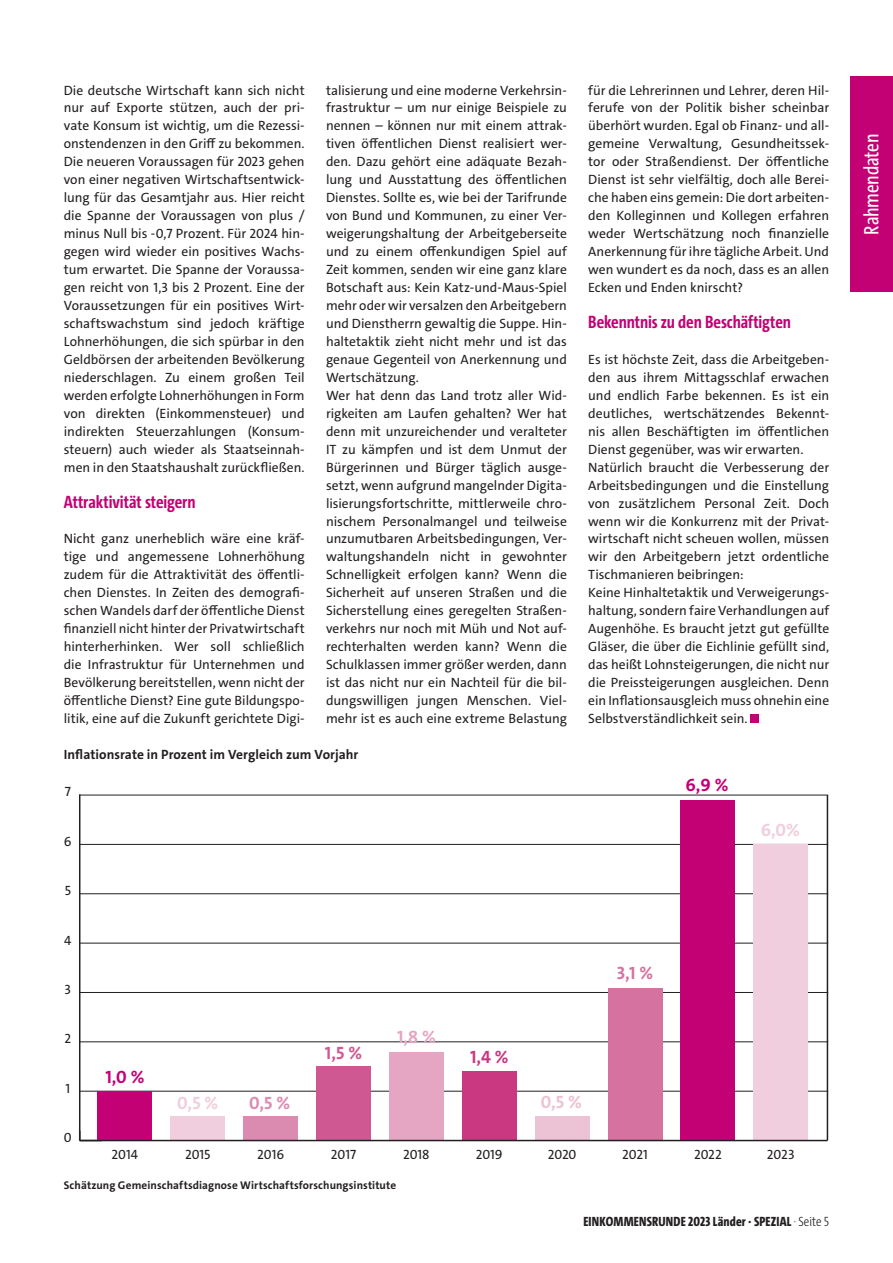
<style>
.page{position:relative;width:893px;height:1263px;background:#fff}
.page>*{position:absolute;margin:0;border:0;box-sizing:border-box;transform-origin:0 0}
._05_Fliesstext{font:21px "The Sans Cd LF5 Plain";letter-spacing:-.01em;color:#fff}
._06_Zw-Überschrift_12_Mag{font:700 18px "The Sans Cd LF7";letter-spacing:-.005em;color:#c30175}
.t1{font:700 18px "The Sans C4 s";color:#c30175}
.t2{font:700 18px "The Sans C4 s";color:#f0cedd}
.t3{font:700 18px "The Sans C4 s";color:#dc8bb0}
.t4{font:700 18px "The Sans C4 s";color:#d05892}
.t5{font:700 18px "The Sans C4 s";color:#e5a6c3}
.t6{font:700 18px "The Sans C4 s";color:#c93881}
.t7{font:700 18px "The Sans C4 s";color:#ecc2d5}
.t8{font:700 18px "The Sans C4 s";color:#d672a0}
._05_Fliesstext-2{font:13.5px/18px "The Sans C4 s";color:#231f20;text-align:justify}
._05_Fliesstext-3{font:700 13.5px "The Sans C4 s";color:#231f20}
.t9{font:800 13.5px "The Sans Cd LF8";letter-spacing:.01em;color:#231f20}
._08_BU{font:700 11.25px "The Sans C4 s";letter-spacing:.01em;color:#231f20}
.s1{font-family:"The Sans Cd LF2";font-weight:200}
.s2{font-family:"The Sans Cd LF3";font-weight:300}
</style>
<div class="page">
<div style="left:850px;top:77px;width:43px;height:215px;background:#c30175"></div>
<div style="left:751px;top:714px;width:8px;height:9px;background:#c30175"></div>
<hr style="left:79px;top:794px;width:1px;height:346px;background:#231f20">
<hr style="left:80px;top:1091px;width:748px;height:1px;background:#231f20">
<hr style="left:80px;top:1041px;width:748px;height:1px;background:#231f20">
<hr style="left:80px;top:992px;width:748px;height:1px;background:#231f20">
<hr style="left:80px;top:943px;width:748px;height:1px;background:#231f20">
<hr style="left:80px;top:893px;width:748px;height:1px;background:#231f20">
<hr style="left:80px;top:844px;width:748px;height:1px;background:#231f20">
<hr style="left:80px;top:795px;width:748px;height:1px;background:#231f20">
<div style="left:753px;top:844px;width:55px;height:296px;background:#f0cedd"></div>
<div style="left:680px;top:800px;width:55px;height:340px;background:#c30175"></div>
<div style="left:608px;top:987px;width:54px;height:153px;background:#d672a0"></div>
<div style="left:535px;top:1116px;width:55px;height:24px;background:#ecc2d5"></div>
<div style="left:462px;top:1071px;width:55px;height:69px;background:#c93881"></div>
<div style="left:389px;top:1052px;width:55px;height:88px;background:#e5a6c3"></div>
<div style="left:316px;top:1066px;width:55px;height:74px;background:#d05892"></div>
<div style="left:243px;top:1116px;width:55px;height:24px;background:#dc8bb0"></div>
<div style="left:170px;top:1116px;width:55px;height:24px;background:#f0cedd"></div>
<div style="left:97px;top:1091px;width:55px;height:49px;background:#c30175"></div>
<hr style="left:80px;top:1140px;width:747px;height:1px;background:#231f20">
<svg style="left:79px;top:1131px;width:23px;height:10px"></svg>
<hr style="left:827px;top:795px;width:1px;height:345px;background:#231f20">
<p class="_05_Fliesstext-2" style="left:64px;top:81px;width:242px">Die deutsche Wirtschaft kann sich nicht nur auf Exporte stützen, auch der pri&shy;vate Konsum ist wichtig, um die Rezessi&shy;onstendenzen in den Griff zu bekommen.<br>Die neueren Voraussagen für 2023 gehen von einer negativen Wirtschaftsentwick&shy;lung für das Gesamtjahr aus. Hier reicht die Spanne der Voraussagen von plus / minus Null bis -0,7 Prozent. Für 2024 hin&shy;gegen wird wieder ein positives Wachs&shy;tum erwartet. Die Spanne der Voraussa&shy;gen reicht von 1,3 bis 2 Prozent. Eine der Voraussetzungen für ein positives Wirt&shy;schaftswachstum sind jedoch kräftige Lohnerhöhungen, die sich spürbar in den Geldbörsen der arbeitenden Bevölkerung niederschlagen. Zu einem großen Teil werden erfolgte Lohnerhöhungen in Form von direkten (Einkommensteuer) und indirekten Steuerzahlungen (Konsum&shy;steuern) auch wieder als Staatseinnah&shy;men in den Staatshaushalt zurückfließen.</p>
<p class="_06_Zw-Überschrift_12_Mag" style="left:64px;top:490px;width:133px">Attraktivität steigern</p>
<p class="_05_Fliesstext-2" style="left:64px;top:530px;width:242px">Nicht ganz unerheblich wäre eine kräf&shy;tige und angemessene Lohnerhöhung zudem für die Attraktivität des öffentli&shy;chen Dienstes. In Zeiten des demografi&shy;schen Wandels darf der öffentliche Dienst finanziell nicht hinter der Privatwirtschaft hinterherhinken. Wer soll schließlich die Infrastruktur für Unternehmen und Bevölkerung bereitstellen, wenn nicht der öffentliche Dienst? Eine gute Bildungspo&shy;litik, eine auf die Zukunft gerichtete Digi-</p>
<p class="_05_Fliesstext-2" style="left:326px;top:81px;width:242px">talisierung und eine moderne Verkehrsin&shy;frastruktur – um nur einige Beispiele zu nennen – können nur mit einem attrak&shy;tiven öffentlichen Dienst realisiert wer&shy;den. Dazu gehört eine adäquate Bezah&shy;lung und Ausstattung des öffentlichen Dienstes. Sollte es, wie bei der Tarifrunde von Bund und Kommunen, zu einer Ver&shy;weigerungshaltung der Arbeitgeberseite und zu einem offenkundigen Spiel auf Zeit kommen, senden wir eine ganz klare Botschaft aus: Kein Katz-und-Maus-Spiel mehr oder wir versalzen den Arbeitgebern und Dienstherrn gewaltig die Suppe. Hin&shy;haltetaktik zieht nicht mehr und ist das genaue Gegenteil von Anerkennung und Wertschätzung.</p>
<p class="_05_Fliesstext-2" style="left:326px;top:386px;width:242px">Wer hat denn das Land trotz aller Wid&shy;rigkeiten am Laufen gehalten? Wer hat denn mit unzureichender und veralteter IT zu kämpfen und ist dem Unmut der Bürgerinnen und Bürger täglich ausge&shy;setzt, wenn aufgrund mangelnder Digita&shy;lisierungsfortschritte, mittlerweile chro&shy;nischem Personalmangel und teilweise unzumutbaren Arbeitsbedingungen, Ver&shy;waltungshandeln nicht in gewohnter Schnelligkeit erfolgen kann? Wenn die Sicherheit auf unseren Straßen und die Sicherstellung eines geregelten Straßen&shy;verkehrs nur noch mit Müh und Not auf&shy;rechterhalten werden kann? Wenn die Schulklassen immer größer werden, dann ist das nicht nur ein Nachteil für die bil&shy;dungswilligen jungen Menschen. Viel&shy;mehr ist es auch eine extreme Belastung</p>
<p class="_05_Fliesstext-3" style="left:64px;top:746px;width:296px">Inflationsrate in Prozent im Vergleich zum Vorjahr</p>
<p class="_05_Fliesstext-2" style="left:65px;top:783px;width:8px">7</p>
<p class="_05_Fliesstext-2" style="left:64px;top:832px;width:9px">6</p>
<p class="_05_Fliesstext-2" style="left:65px;top:882px;width:8px">5</p>
<p class="_05_Fliesstext-2" style="left:64px;top:931px;width:9px">4</p>
<p class="_05_Fliesstext-2" style="left:65px;top:980px;width:8px">3</p>
<p class="_05_Fliesstext-2" style="left:64px;top:1030px;width:8px">2</p>
<p class="_05_Fliesstext-2" style="left:65px;top:1079px;width:6px">1</p>
<p class="t1" style="left:105px;top:1066px;width:41px">1,0 %</p>
<p class="t4" style="left:325px;top:1041px;width:39px">1,5 %</p>
<p class="t5" style="left:397px;top:1025px;width:40px">1,8 %</p>
<p class="t6" style="left:470px;top:1045px;width:40px">1,4 %</p>
<p class="_05_Fliesstext-2" style="left:588px;top:81px;width:242px">für die Lehrerinnen und Lehrer, deren Hil&shy;ferufe von der Politik bisher scheinbar überhört wurden. Egal ob Finanz- und all&shy;gemeine Verwaltung, Gesundheitssek&shy;tor oder Straßendienst. Der öffentliche Dienst ist sehr vielfältig, doch alle Berei&shy;che haben eins gemein: Die dort arbeiten&shy;den Kolleginnen und Kollegen erfahren weder Wertschätzung noch finanzielle Anerkennung für ihre tägliche Arbeit. Und wen wundert es da noch, dass es an allen Ecken und Enden knirscht?</p>
<p class="_06_Zw-Überschrift_12_Mag" style="left:588px;top:310px;width:204px">Bekenntnis zu den Beschäftigten</p>
<p class="_05_Fliesstext-2" style="left:588px;top:350px;width:242px">Es ist höchste Zeit, dass die Arbeitgeben&shy;den aus ihrem Mittagsschlaf erwachen und endlich Farbe bekennen. Es ist ein deutliches, wertschätzendes Bekennt&shy;nis allen Beschäftigten im öffentlichen Dienst gegenüber, was wir erwarten.</p>
<p class="_05_Fliesstext-2" style="left:588px;top:458px;width:242px">Natürlich braucht die Verbesserung der Arbeitsbedingungen und die Einstellung von zusätzlichem Personal Zeit. Doch wenn wir die Konkurrenz mit der Privat&shy;wirtschaft nicht scheuen wollen, müssen wir den Arbeitgebern jetzt ordentliche Tischmanieren beibringen:</p>
<p class="_05_Fliesstext-2" style="left:588px;top:584px;width:242px">Keine Hinhaltetaktik und Verweigerungs&shy;haltung, sondern faire Verhandlungen auf Augenhöhe. Es braucht jetzt gut gefüllte Gläser, die über die Eichlinie gefüllt sind, das heißt Lohnsteigerungen, die nicht nur die Preissteigerungen ausgleichen. Denn ein Inflationsausgleich muss ohnehin eine Selbstverständlichkeit sein.</p>
<p class="t1" style="left:686px;top:774px;width:44px">6,9 %</p>
<p class="t2" style="left:761px;top:818px;width:40px">6,0%</p>
<p class="t8" style="left:617px;top:961px;width:38px">3,1 %</p>
<p class="_05_Fliesstext-2" style="left:64px;top:1128px;width:9px">0</p>
<p class="t2" style="left:177px;top:1091px;width:42px">0,5 %</p>
<p class="t3" style="left:249px;top:1091px;width:42px">0,5 %</p>
<p class="t7" style="left:541px;top:1090px;width:42px">0,5 %</p>
<p class="_05_Fliesstext-2" style="left:112px;top:1145px;width:28px">2014</p>
<p class="_05_Fliesstext-2" style="left:185px;top:1145px;width:27px">2015</p>
<p class="_05_Fliesstext-2" style="left:257px;top:1145px;width:28px">2016</p>
<p class="_05_Fliesstext-2" style="left:331px;top:1145px;width:27px">2017</p>
<p class="_05_Fliesstext-2" style="left:403px;top:1145px;width:28px">2018</p>
<p class="_05_Fliesstext-2" style="left:476px;top:1145px;width:29px">2019</p>
<p class="_05_Fliesstext-2" style="left:548px;top:1145px;width:30px">2020</p>
<p class="_05_Fliesstext-2" style="left:622px;top:1145px;width:27px">2021</p>
<p class="_05_Fliesstext-2" style="left:694px;top:1145px;width:29px">2022</p>
<p class="_05_Fliesstext-2" style="left:767px;top:1145px;width:29px">2023</p>
<p class="_08_BU" style="left:64px;top:1178px;width:334px">Schätzung Gemeinschaftsdiagnose Wirtschaftsforschungsinstitute</p>
<p class="t9" style="left:583px;top:1212px;width:247px">EINKOMMENSRUNDE 2023 Länder · SPEZIAL <span class="s1">·</span> <span class="s2">Seite 5</span></p>
<p class="_05_Fliesstext" style="left:858px;top:234px;width:102px;rotate:-90deg">Rahmendaten</p>
</div>
